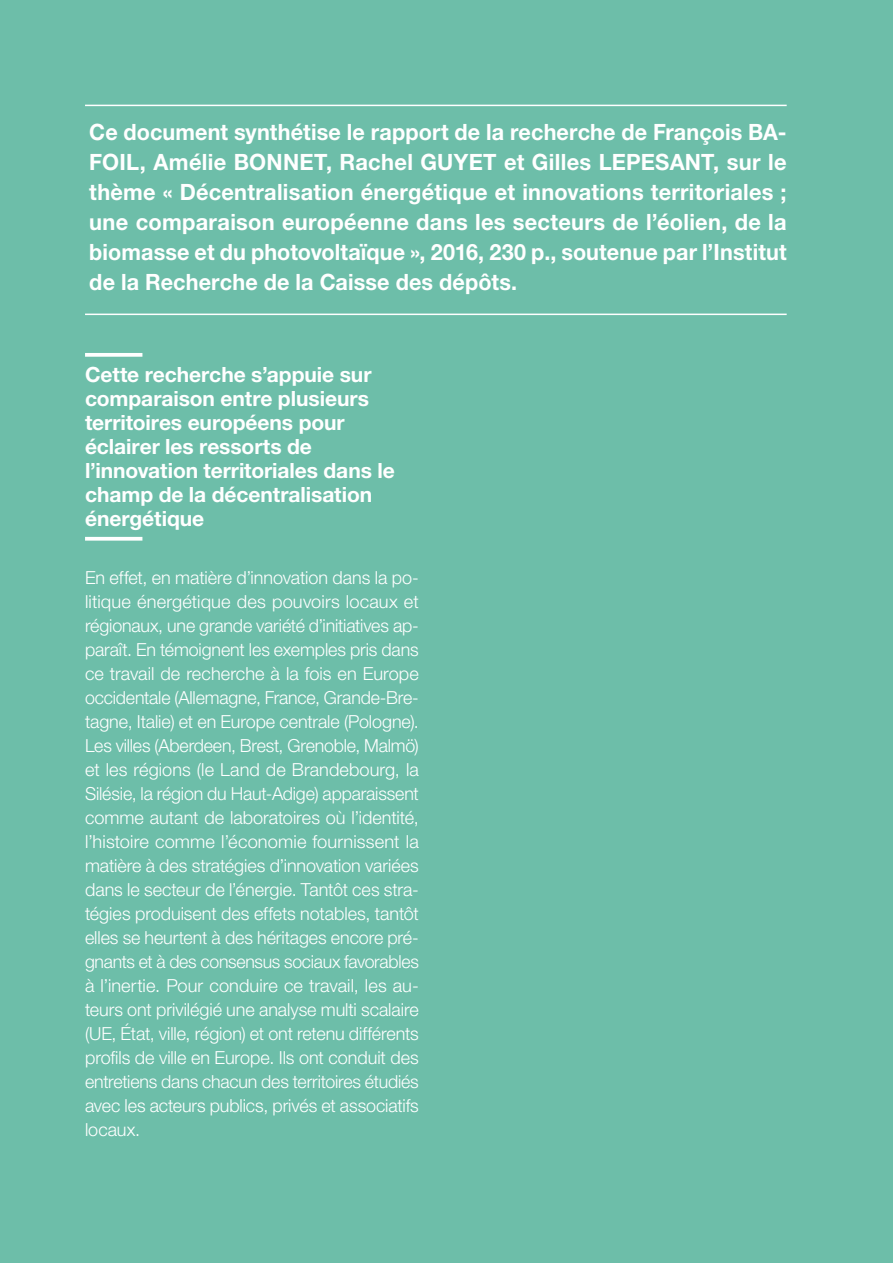
<style>
.page{position:relative;width:893px;height:1263px;background:#6dbea9}
.page>*{position:absolute;margin:0;border:0;box-sizing:border-box;transform-origin:0 0}
.t1{font:700 22.5px/30px "Helvetica Neue LT Pro";letter-spacing:.005em;color:#fff;text-align:justify;scale:.96 1}
.t2{font:700 21px/24px "Helvetica Neue LT Pro";letter-spacing:-.005em;color:#fff}
.t3{font:300 18px/24px "Helvetica Neue LT Pro";letter-spacing:-.005em;color:#fff;text-align:justify}
</style>
<div class="page">
<hr style="left:85px;top:105px;width:702px;height:1px;background:#fff">
<hr style="left:85px;top:314px;width:702px;height:1px;background:#fff">
<svg style="left:85px;top:353px;width:57px;height:4px"></svg>
<svg style="left:85px;top:537px;width:57px;height:4px"></svg>
<p class="t1" style="left:89px;top:116px;width:728px">Ce document synthétise le rapport de la recherche de François BA-FOIL, Amélie BONNET, Rachel GUYET et Gilles LEPESANT, sur le thème « Décentralisation énergétique et innovations territoriales ; une comparaison européenne dans les secteurs de l’éolien, de la biomasse et du photovoltaïque », 2016, 230 p., soutenue par l’Institut de la Recherche de la Caisse des dépôts.</p>
<p class="t2" style="left:85px;top:362px;width:311px">Cette recherche s’appuie sur comparaison entre plusieurs territoires européens pour éclairer les ressorts de l’innovation territoriales dans le champ de la décentralisation énergétique</p>
<p class="t3" style="left:85px;top:565px;width:335px">En effet, en matière d’innovation dans la po&shy;litique énergétique des pouvoirs locaux et régionaux, une grande variété d’initiatives ap&shy;paraît. En témoignent les exemples pris dans ce travail de recherche à la fois en Europe occidentale (Allemagne, France, Grande-Bre&shy;tagne, Italie) et en Europe centrale (Pologne).<br>Les villes (Aberdeen, Brest, Grenoble, Malmö) et les régions (le Land de Brandebourg, la Silésie, la région du Haut-Adige) apparaissent comme autant de laboratoires où l’identité, l’histoire comme l’économie fournissent la matière à des stratégies d’innovation variées dans le secteur de l’énergie. Tantôt ces stra&shy;tégies produisent des effets notables, tantôt elles se heurtent à des héritages encore pré&shy;gnants et à des consensus sociaux favorables à l’inertie. Pour conduire ce travail, les au&shy;teurs ont privilégié une analyse multi scalaire (UE, État, ville, région) et ont retenu différents profils de ville en Europe. Ils ont conduit des entretiens dans chacun des territoires étudiés avec les acteurs publics, privés et associatifs locaux.</p>
</div>
